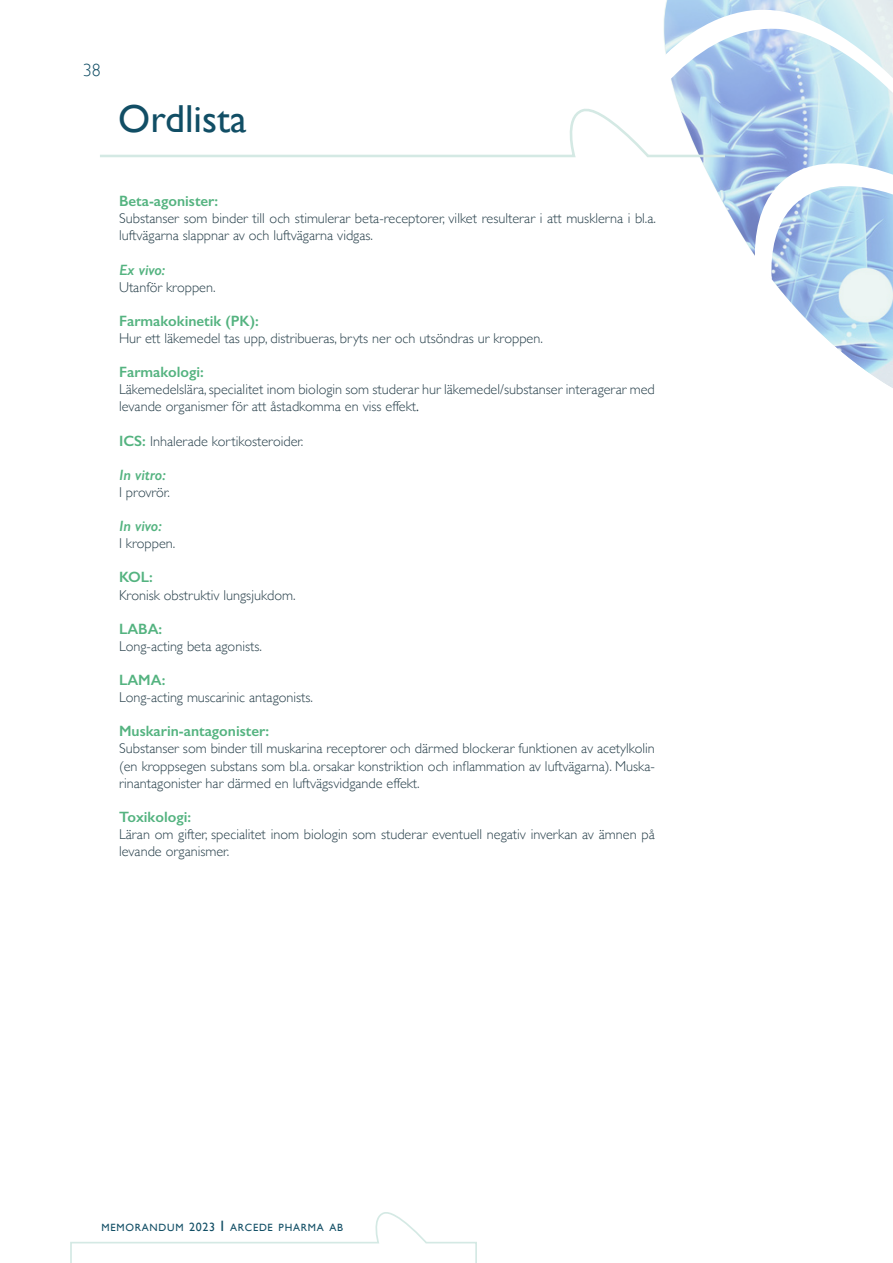
<style>
.page{position:relative;width:893px;height:1263px;background:#fff}
.page>*{position:absolute;margin:0;border:0;box-sizing:border-box;transform-origin:0 0}
.t1{font:39px "Gill Sans";color:#114e65}
.t2{font:300 18px "Gill Sans";color:#114e65}
.t3{font:600 15px "Gill Sans";color:#54b380}
.t4{font:italic 600 15px "Gill Sans";color:#54b380}
.t5{font:300 14.25px/17.1px "Gill Sans";color:#28404b}
.t6{font:10.5px "Gill Sans";letter-spacing:.07em;color:#114e65}
.s1{font-weight:400;font-size:12.75px}
.s2{font-weight:600;font-size:15px;color:#54b380}
.s3{font-size:12px}
.s4{font-size:15px}
</style>
<div class="page">
<svg style="left:70px;top:1212px;width:407px;height:51px"></svg>
<svg style="left:844px;top:354px;width:49px;height:34px"></svg>
<svg style="left:663px;top:0;width:230px;height:104px"></svg>
<svg style="left:100px;top:104px;width:793px;height:250px"></svg>
<p class="t2" style="left:83px;top:55px;width:20px">38</p>
<h1 class="t1" style="left:118px;top:96px;width:130px">Ordlista</h1>
<p class="t3" style="left:119px;top:192px;width:101px">Beta-agonister:</p>
<p class="t5" style="left:119px;top:209px;width:538px">Substanser som binder till och stimulerar beta-receptorer, vilket resulterar i att musklerna i bl.a. luftvägarna slappnar av och luftvägarna vidgas.</p>
<p class="t4" style="left:119px;top:260px;width:48px">Ex vivo:</p>
<p class="t5" style="left:119px;top:278px;width:98px">Utanför kroppen.</p>
<p class="t3" style="left:119px;top:312px;width:141px">Farmakokinetik (PK):</p>
<p class="t5" style="left:119px;top:329px;width:425px">Hur ett läkemedel tas upp, distribueras, bryts ner och utsöndras ur kroppen.</p>
<p class="t3" style="left:119px;top:363px;width:86px">Farmakologi:</p>
<p class="t5" style="left:119px;top:380px;width:537px">Läkemedelslära, specialitet inom biologin som studerar hur läkemedel/substanser interagerar med levande organismer för att åstadkomma en viss effekt<span class="s1">.</span></p>
<p class="t5" style="left:119px;top:432px;width:186px"><span class="s2">ICS:</span> Inhalerade kortikosteroider.</p>
<p class="t4" style="left:119px;top:466px;width:48px">In vitro:</p>
<p class="t5" style="left:119px;top:483px;width:52px">I provrör.</p>
<p class="t4" style="left:119px;top:517px;width:44px">In vivo:</p>
<p class="t5" style="left:119px;top:534px;width:58px">I kroppen.</p>
<p class="t3" style="left:119px;top:568px;width:35px">KOL:</p>
<p class="t5" style="left:119px;top:586px;width:178px">Kronisk obstruktiv lungsjukdom.</p>
<p class="t3" style="left:119px;top:619px;width:45px">LABA:</p>
<p class="t5" style="left:119px;top:637px;width:144px">Long-acting beta agonists.</p>
<p class="t3" style="left:119px;top:671px;width:48px">LAMA:</p>
<p class="t5" style="left:119px;top:688px;width:195px">Long-acting muscarinic antagonists.</p>
<p class="t3" style="left:119px;top:722px;width:151px">Muskarin-antagonister:</p>
<p class="t5" style="left:119px;top:739px;width:537px;text-align:justify">Substanser som binder till muskarina receptorer och därmed blockerar funktionen av acetylkolin (en kroppsegen substans som bl.a. orsakar konstriktion och inflammation av luftvägarna). Muska&shy;rinantagonister har därmed en luftvägsvidgande effekt.</p>
<p class="t3" style="left:119px;top:808px;width:74px">Toxikologi:</p>
<p class="t5" style="left:119px;top:825px;width:537px">Läran om gifter, specialitet inom biologin som studerar eventuell negativ inverkan av ämnen på levande organismer.</p>
<p class="t6" style="left:101px;top:1221px;width:243px">MEMORANDUM <span class="s3">2023</span> <span class="s4">I</span> ARCEDE PHARMA AB</p>
</div>
